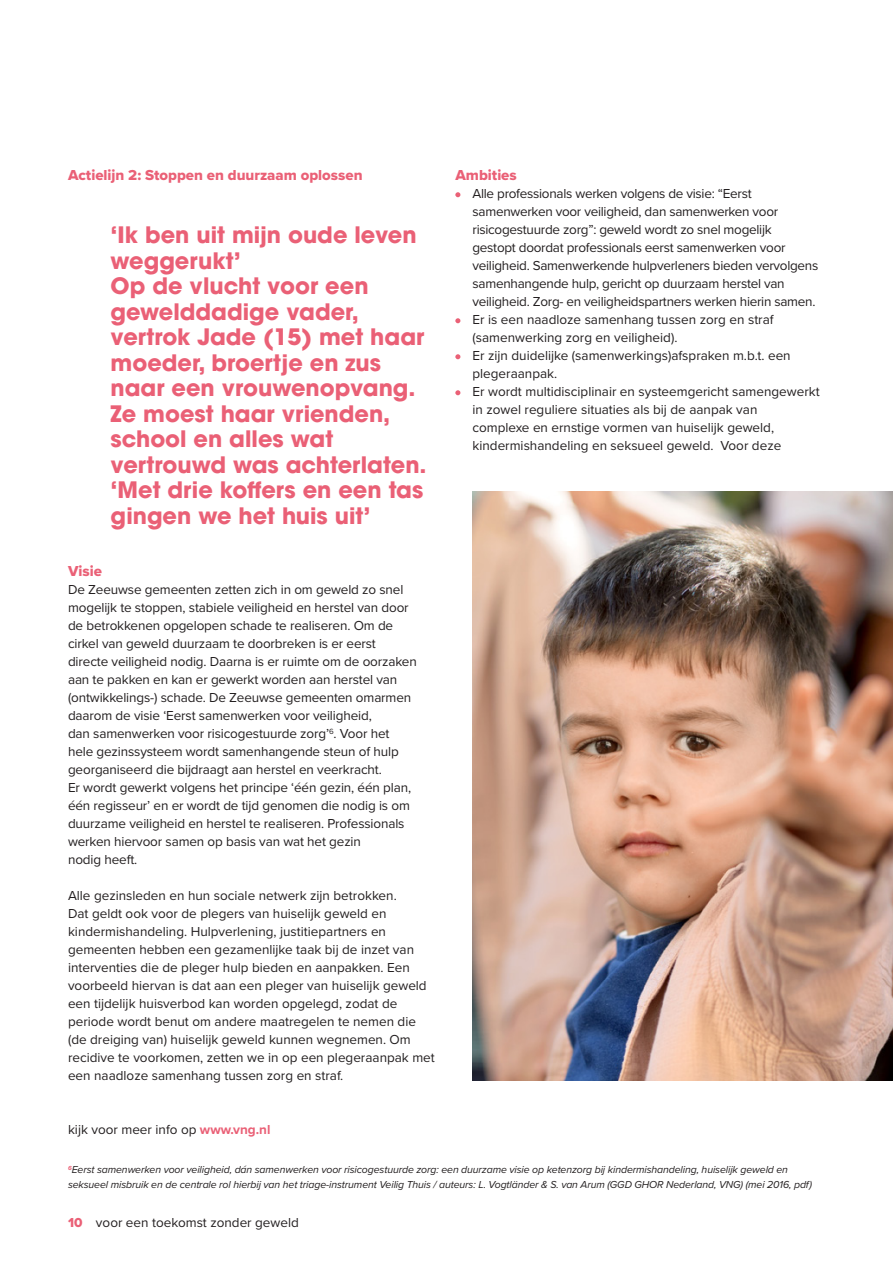
<style>
.page{position:relative;width:893px;height:1263px;background:#fff}
.page>*{position:absolute;margin:0;border:0;box-sizing:border-box;transform-origin:0 0}
.quotes{font:700 22.5px/25.5px "ITC Avant Garde Pro";color:#ea6076}
.subtitle{font:15px "Proxima Nova Extrabld";color:#ea6076}
.body_text{font:13.5px/18px "Proxima Nova";letter-spacing:-.01em;color:#231f20}
.body_text-2{font:italic 10.5px/15px "Proxima Nova";letter-spacing:-.01em;color:#231f20}
.s1{font-weight:700;color:#ea6076}
.s2{font-weight:900;color:#ea6076}
.s3{font-family:"Proxima Nova Extrabld";color:#ea6076}
</style>
<div class="page">
<svg style="left:455px;top:192px;width:5px;height:5px"></svg>
<svg style="left:455px;top:318px;width:5px;height:5px"></svg>
<svg style="left:455px;top:354px;width:5px;height:5px"></svg>
<svg style="left:455px;top:390px;width:5px;height:5px"></svg>
<img style="left:472px;top:491px;width:421px;height:589px">
<p class="subtitle" style="left:68px;top:164px;width:296px">Actielijn 2: Stoppen en duurzaam oplossen</p>
<p class="quotes" style="left:111px;top:222px;width:308px">‘Ik ben uit mijn oude leven weggerukt’</p>
<p class="quotes" style="left:111px;top:273px;width:318px">Op de vlucht voor een gewelddadige vader, vertrok Jade (15) met haar moeder, broertje en zus naar een vrouwenopvang.<br>Ze moest haar vrienden, school en alles wat vertrouwd was achterlaten. ‘Met drie koffers en een tas gingen we het huis uit’</p>
<p class="subtitle" style="left:68px;top:560px;width:35px">Visie</p>
<p class="body_text" style="left:68px;top:580px;width:350px">De Zeeuwse gemeenten zetten zich in om geweld zo snel mogelijk te stoppen, stabiele veiligheid en herstel van door de betrokkenen opgelopen schade te realiseren. Om de cirkel van geweld duurzaam te doorbreken is er eerst directe veiligheid nodig. Daarna is er ruimte om de oorzaken aan te pakken en kan er gewerkt worden aan herstel van (ontwikkelings-) schade. De Zeeuwse gemeenten omarmen daarom de visie ‘Eerst samenwerken voor veiligheid,<br>dan samenwerken voor risicogestuurde zorg’<sup>6</sup>. Voor het hele gezinssysteem wordt samenhangende steun of hulp georganiseerd die bijdraagt aan herstel en veerkracht.<br>Er wordt gewerkt volgens het principe ‘één gezin, één plan, één regisseur’ en er wordt de tijd genomen die nodig is om duurzame veiligheid en herstel te realiseren. Professionals werken hiervoor samen op basis van wat het gezin<br>nodig heeft.</p>
<p class="body_text" style="left:68px;top:886px;width:368px">Alle gezinsleden en hun sociale netwerk zijn betrokken.<br>Dat geldt ook voor de plegers van huiselijk geweld en kindermishandeling. Hulpverlening, justitiepartners en gemeenten hebben een gezamenlijke taak bij de inzet van interventies die de pleger hulp bieden en aanpakken. Een voorbeeld hiervan is dat aan een pleger van huiselijk geweld een tijdelijk huisverbod kan worden opgelegd, zodat de periode wordt benut om andere maatregelen te nemen die (de dreiging van) huiselijk geweld kunnen wegnemen. Om recidive te voorkomen, zetten we in op een plegeraanpak met een naadloze samenhang tussen zorg en straf.</p>
<p class="body_text" style="left:68px;top:1120px;width:204px">kijk voor meer info op <span class="s1">www.vng.nl</span></p>
<p class="subtitle" style="left:455px;top:164px;width:63px">Ambities</p>
<p class="body_text" style="left:472px;top:184px;width:347px;text-indent:-17px"><span class="s2">•</span> Alle professionals werken volgens de visie: “Eerst samenwerken voor veiligheid, dan samenwerken voor risicogestuurde zorg”: geweld wordt zo snel mogelijk gestopt doordat professionals eerst samenwerken voor veiligheid. Samenwerkende hulpverleners bieden vervolgens samenhangende hulp, gericht op duurzaam herstel van veiligheid. Zorg- en veiligheidspartners werken hierin samen.</p>
<p class="body_text" style="left:472px;top:310px;width:303px;text-indent:-17px"><span class="s2">•</span> Er is een naadloze samenhang tussen zorg en straf (samenwerking zorg en veiligheid).</p>
<p class="body_text" style="left:472px;top:346px;width:320px;text-indent:-17px"><span class="s2">•</span> Er zijn duidelijke (samenwerkings)afspraken m.b.t. een plegeraanpak.</p>
<p class="body_text" style="left:472px;top:382px;width:349px;text-indent:-17px"><span class="s2">•</span> Er wordt multidisciplinair en systeemgericht samengewerkt in zowel reguliere situaties als bij de aanpak van<br>complexe en ernstige vormen van huiselijk geweld, kindermishandeling en seksueel geweld. Voor deze</p>
<p class="body_text-2" style="left:68px;top:1162px;width:745px"><sup>6</sup>Eerst samenwerken voor veiligheid, dán samenwerken voor risicogestuurde zorg: een duurzame visie op ketenzorg bij kindermishandeling, huiselijk geweld en seksueel misbruik en de centrale rol hierbij van het triage-instrument Veilig Thuis / auteurs: L. Vogtländer &amp; S. van Arum (GGD GHOR Nederland, VNG) (mei 2016, pdf)</p>
<p class="body_text" style="left:68px;top:1213px;width:232px"><span class="s3">10</span> voor een toekomst zonder geweld</p>
</div>
